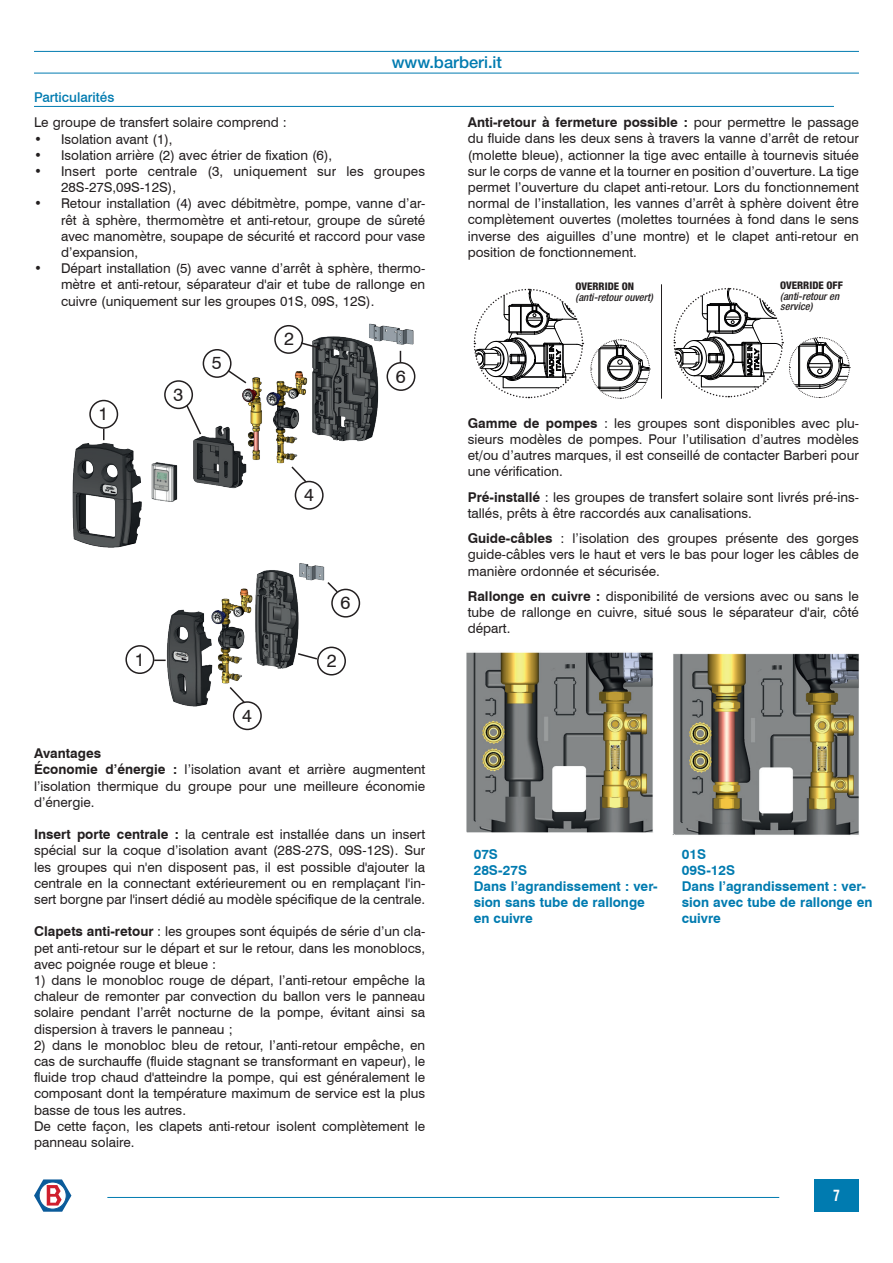
<style>
.page{position:relative;width:893px;height:1263px;background:#fff}
.page>*{position:absolute;margin:0;border:0;box-sizing:border-box;transform-origin:0 0}
.t1{font:18px "Swiss 721 BT";color:#231f20}
.t2{font:500 16.5px "Helvetica Neue LT Std";color:#007bb0}
.t3{font:700 condensed 15px "Swiss 721 BT";color:#fff;scale:.9 1}
.t4{font:13.5px/16.2px "Swiss 721 BT";color:#231f20;text-align:justify}
.t5{font:700 13.5px/16.2px "Swiss 721 BT";color:#007bb0}
.t6{font:500 13.5px "Swiss 721 BT";color:#007bb0}
.t7{font:italic 500 condensed 10.5px/10.5px "Helvetica Neue LT Std";color:#231f20}
.t8{font:800 condensed 10.5px "Helvetica Neue LT Std";color:#231f20}
.s1{font-weight:700}
</style>
<div class="page">
<hr style="left:661px;top:284px;width:1px;height:115px;background:#231f20">
<svg style="left:473px;top:288px;width:111px;height:111px"></svg>
<svg style="left:590px;top:339px;width:60px;height:60px"></svg>
<svg style="left:673px;top:287px;width:177px;height:111px"></svg>
<img style="left:466px;top:652px;width:187px;height:181px">
<img style="left:672px;top:653px;width:187px;height:182px">
<img style="left:72px;top:323px;width:344px;height:225px">
<div style="left:274px;top:325px;width:29px;height:29px;border:2px solid #231f20;border-radius:50%"></div>
<div style="left:164px;top:380px;width:29px;height:29px;border:2px solid #231f20;border-radius:50%"></div>
<div style="left:203px;top:349px;width:29px;height:29px;border:2px solid #231f20;border-radius:50%"></div>
<div style="left:295px;top:481px;width:29px;height:29px;border:2px solid #231f20;border-radius:50%"></div>
<div style="left:89px;top:400px;width:29px;height:29px;border:2px solid #231f20;border-radius:50%"></div>
<svg style="left:290px;top:465px;width:18px;height:19px"></svg>
<svg style="left:185px;top:403px;width:18px;height:33px"></svg>
<svg style="left:226px;top:368px;width:22px;height:17px"></svg>
<svg style="left:299px;top:341px;width:22px;height:9px"></svg>
<div style="left:387px;top:362px;width:28px;height:29px;border:2px solid #231f20;border-radius:50%"></div>
<img style="left:164px;top:563px;width:164px;height:145px">
<div style="left:125px;top:645px;width:29px;height:29px;border:2px solid #231f20;border-radius:50%"></div>
<svg style="left:154px;top:659px;width:12px;height:2px"></svg>
<div style="left:317px;top:647px;width:29px;height:28px;border:2px solid #231f20;border-radius:50%"></div>
<svg style="left:296px;top:652px;width:23px;height:9px"></svg>
<div style="left:233px;top:701px;width:29px;height:29px;border:2px solid #231f20;border-radius:50%"></div>
<svg style="left:228px;top:685px;width:18px;height:19px"></svg>
<svg style="left:326px;top:580px;width:13px;height:14px"></svg>
<div style="left:331px;top:589px;width:29px;height:29px;border:2px solid #231f20;border-radius:50%"></div>
<div style="left:814px;top:1179px;width:45px;height:33px;background:#007bb0"></div>
<svg style="left:34px;top:1179px;width:37px;height:33px"></svg>
<hr style="left:34px;top:51px;width:825px;height:1px;background:#007bb0">
<hr style="left:34px;top:73px;width:825px;height:1px;background:#007bb0">
<hr style="left:107px;top:1197px;width:672px;height:1px;background:#007bb0">
<hr style="left:34px;top:106px;width:800px;height:1px;background:#007bb0">
<p class="t6" style="left:34px;top:89px;width:82px">Particularités</p>
<p class="t2" style="left:392px;top:52px;width:112px">www.barberi.it</p>
<p class="t4" style="left:34px;top:114px;width:254px">Le groupe de transfert solaire comprend :</p>
<p class="t4" style="left:34px;top:131px;width:140px">• Isolation avant (1),</p>
<p class="t4" style="left:34px;top:147px;width:300px">• Isolation arrière (2) avec étrier de fixation (6),</p>
<p class="t4" style="left:61px;top:163px;width:366px;text-indent:-27px">• Insert porte centrale (3, uniquement sur les groupes<br>28S-27S,09S-12S),</p>
<p class="t4" style="left:61px;top:195px;width:366px;text-indent:-27px">• Retour installation (4) avec débitmètre, pompe, vanne d’ar&shy;rêt à sphère, thermomètre et anti-retour, groupe de sûreté avec manomètre, soupape de sécurité et raccord pour vase d’expansion,</p>
<p class="t4" style="left:61px;top:260px;width:366px;text-indent:-27px">• Départ installation (5) avec vanne d’arrêt à sphère, thermo&shy;mètre et anti-retour, séparateur d'air et tube de rallonge en cuivre (uniquement sur les groupes 01S, 09S, 12S).</p>
<h1 class="t1" style="left:99px;top:403px;width:11px">1</h1>
<h1 class="t1" style="left:173px;top:383px;width:11px">3</h1>
<h1 class="t1" style="left:212px;top:352px;width:11px">5</h1>
<h1 class="t1" style="left:284px;top:328px;width:11px">2</h1>
<h1 class="t1" style="left:304px;top:484px;width:11px">4</h1>
<h1 class="t1" style="left:341px;top:592px;width:11px">6</h1>
<h1 class="t1" style="left:135px;top:648px;width:11px">1</h1>
<h1 class="t1" style="left:327px;top:649px;width:11px">2</h1>
<h1 class="t1" style="left:242px;top:704px;width:11px">4</h1>
<h1 class="t1" style="left:396px;top:365px;width:11px">6</h1>
<p class="t4" style="left:34px;top:745px;width:393px;text-align:left"><span class="s1">Avantages<br>Économie d’énergie :</span> l’isolation avant et arrière augmentent l’isolation thermique du groupe pour une meilleure économie d’énergie.</p>
<p class="t4" style="left:34px;top:826px;width:393px"><span class="s1">Insert porte centrale :</span> la centrale est installée dans un insert spécial sur la coque d’isolation avant (28S-27S, 09S-12S). Sur les groupes qui n'en disposent pas, il est possible d'ajouter la centrale en la connectant extérieurement ou en remplaçant l'in&shy;sert borgne par l'insert dédié au modèle spécifique de la centrale.</p>
<p class="t4" style="left:34px;top:923px;width:393px"><span class="s1">Clapets anti-retour</span> : les groupes sont équipés de série d’un cla&shy;pet anti-retour sur le départ et sur le retour, dans les monoblocs, avec poignée rouge et bleue :</p>
<p class="t4" style="left:34px;top:972px;width:393px">1) dans le monobloc rouge de départ, l’anti-retour empêche la chaleur de remonter par convection du ballon vers le panneau solaire pendant l’arrêt nocturne de la pompe, évitant ainsi sa dispersion à travers le panneau ;</p>
<p class="t4" style="left:34px;top:1037px;width:393px;text-align:left">2) dans le monobloc bleu de retour, l’anti-retour empêche, en cas de surchauffe (fluide stagnant se transformant en vapeur), le fluide trop chaud d'atteindre la pompe, qui est généralement le composant dont la température maximum de service est la plus basse de tous les autres.<br>De cette façon, les clapets anti-retour isolent complètement le panneau solaire.</p>
<p class="t4" style="left:468px;top:114px;width:393px"><span class="s1">Anti-retour à fermeture possible :</span> pour permettre le passage du fluide dans les deux sens à travers la vanne d’arrêt de retour (molette bleue), actionner la tige avec entaille à tournevis située sur le corps de vanne et la tourner en position d’ouverture. La tige permet l’ouverture du clapet anti-retour. Lors du fonctionnement normal de l’installation, les vannes d’arrêt à sphère doivent être complètement ouvertes (molettes tournées à fond dans le sens inverse des aiguilles d’une montre) et le clapet anti-retour en position de fonctionnement.</p>
<p class="t8" style="left:576px;top:280px;width:60px">OVERRIDE ON</p>
<p class="t7" style="left:576px;top:292px;width:79px">(anti-retour ouvert)</p>
<p class="t8" style="left:780px;top:279px;width:64px">OVERRIDE OFF</p>
<p class="t7" style="left:780px;top:291px;width:60px">(anti-retour en service)</p>
<p class="t4" style="left:468px;top:415px;width:393px"><span class="s1">Gamme de pompes</span> : les groupes sont disponibles avec plu&shy;sieurs modèles de pompes. Pour l’utilisation d’autres modèles et/ou d’autres marques, il est conseillé de contacter Barberi pour une vérification.</p>
<p class="t4" style="left:468px;top:489px;width:393px"><span class="s1">Pré-installé</span> : les groupes de transfert solaire sont livrés pré-ins&shy;tallés, prêts à être raccordés aux canalisations.</p>
<p class="t4" style="left:468px;top:530px;width:393px"><span class="s1">Guide-câbles</span> : l’isolation des groupes présente des gorges guide-câbles vers le haut et vers le bas pour loger les câbles de manière ordonnée et sécurisée.</p>
<p class="t4" style="left:468px;top:588px;width:393px"><span class="s1">Rallonge en cuivre :</span> disponibilité de versions avec ou sans le tube de rallonge en cuivre, situé sous le séparateur d'air, côté départ.</p>
<p class="t5" style="left:474px;top:846px;width:186px">07S<br>28S-27S<br>Dans l’agrandissement : ver&shy;sion sans tube de rallonge en cuivre</p>
<p class="t5" style="left:682px;top:846px;width:192px">01S<br>09S-12S<br>Dans l’agrandissement : ver&shy;sion avec tube de rallonge en cuivre</p>
<p class="t3" style="left:833px;top:1187px;width:9px">7</p>
</div>
